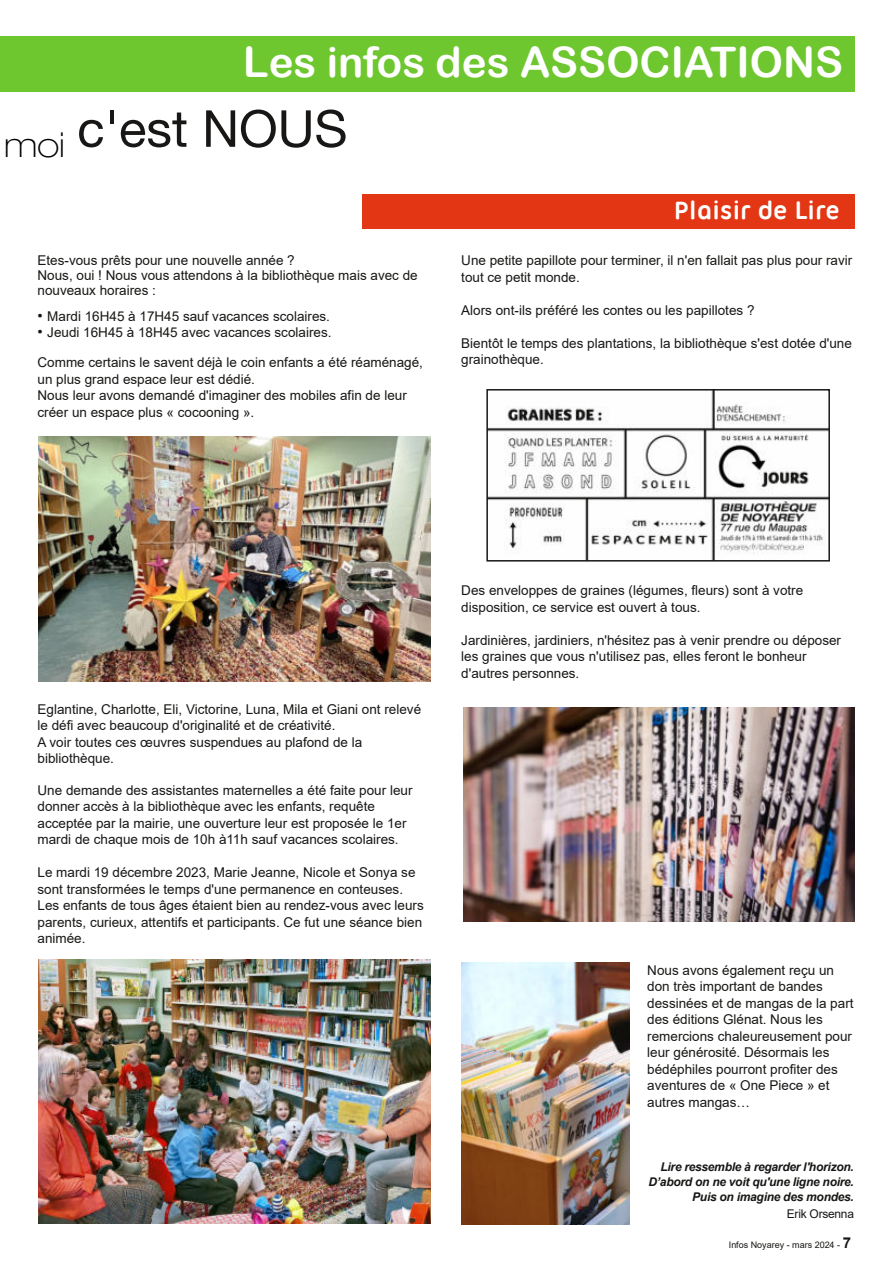
<style>
.page{position:relative;width:893px;height:1263px;background:#fff}
.page>*{position:absolute;margin:0;border:0;box-sizing:border-box;transform-origin:0 0}
.t1{font:51px ".F0 x 1 d 09 a 8";color:#181715}
.t2{font:42px "Arial Rounded MT Bold";color:#fff}
.t3{font:700 27px "Ubuntu Titling";color:#fff}
.t4{font:13.5px/16.5px "Arial";color:#181715}
.t5{font:italic 700 12px/15px "Arial";letter-spacing:-.02em;color:#181715;text-align:right}
.t6{font:12px "Arial";letter-spacing:-.025em;color:#181715}
.t7{font:9px "Arial";letter-spacing:-.005em;color:#181715}
.s1{font-size:15px}
.s2{font-weight:700;font-size:15px}
</style>
<div class="page">
<div style="left:0;top:36px;width:855px;height:55px;background:#6ec72f"></div>
<div style="left:362px;top:194px;width:493px;height:35px;background:#e33614"></div>
<img style="left:39px;top:436px;width:391px;height:246px">
<img style="left:39px;top:959px;width:391px;height:264px">
<img style="left:489px;top:392px;width:338px;height:166px">
<div style="left:486px;top:389px;width:344px;height:172px;border:2px solid #181715"></div>
<img style="left:463px;top:707px;width:392px;height:214px">
<img style="left:462px;top:963px;width:167px;height:261px">
<h2 class="t2" style="left:243px;top:38px;width:601px">Les infos des ASSOCIATIONS</h2>
<h1 class="t1" style="left:4px;top:99px;width:345px"><sub>moi</sub> c'est NOUS</h1>
<p class="t4" style="left:38px;top:253px;width:382px;line-height:15px">Etes-vous prêts pour une nouvelle année ?<br>Nous, oui ! Nous vous attendons à la bibliothèque mais avec de nouveaux horaires :</p>
<p class="t4" style="left:38px;top:308px;width:294px"><span class="s1">•</span> Mardi 16H45 à 17H45 sauf vacances scolaires.</p>
<p class="t4" style="left:38px;top:324px;width:296px"><span class="s1">•</span> Jeudi 16H45 à 18H45 avec vacances scolaires.</p>
<p class="t4" style="left:38px;top:354px;width:387px">Comme certains le savent déjà le coin enfants a été réaménagé, un plus grand espace leur est dédié.<br>Nous leur avons demandé d'imaginer des mobiles afin de leur créer un espace plus « cocooning ».</p>
<h3 class="t3" style="left:674px;top:194px;width:167px">Plaisir de Lire</h3>
<p class="t4" style="left:461px;top:252px;width:393px">Une petite papillote pour terminer, il n'en fallait pas plus pour ravir tout ce petit monde.</p>
<p class="t4" style="left:461px;top:302px;width:295px">Alors ont-ils préféré les contes ou les papillotes ?</p>
<p class="t4" style="left:461px;top:335px;width:392px">Bientôt le temps des plantations, la bibliothèque s'est dotée d'une grainothèque.</p>
<p class="t4" style="left:38px;top:701px;width:385px">Eglantine, Charlotte, Eli, Victorine, Luna, Mila et Giani ont relevé le défi avec beaucoup d'originalité et de créativité.<br>A voir toutes ces œuvres suspendues au plafond de la bibliothèque.</p>
<p class="t4" style="left:38px;top:782px;width:376px">Une demande des assistantes maternelles a été faite pour leur donner accès à la bibliothèque avec les enfants, requête acceptée par la mairie, une ouverture leur est proposée le 1er mardi de chaque mois de 10h à11h sauf vacances scolaires.</p>
<p class="t4" style="left:38px;top:864px;width:388px">Le mardi 19 décembre 2023, Marie Jeanne, Nicole et Sonya se sont transformées le temps d'une permanence en conteuses.<br>Les enfants de tous âges étaient bien au rendez-vous avec leurs parents, curieux, attentifs et participants. Ce fut une séance bien animée.</p>
<p class="t4" style="left:461px;top:582px;width:344px">Des enveloppes de graines (légumes, fleurs) sont à votre disposition, ce service est ouvert à tous.</p>
<p class="t4" style="left:461px;top:632px;width:381px">Jardinières, jardiniers, n'hésitez pas à venir prendre ou déposer les graines que vous n'utilisez pas, elles feront le bonheur d'autres personnes.</p>
<p class="t4" style="left:647px;top:962px;width:208px">Nous avons également reçu un don très important de bandes dessinées et de mangas de la part des éditions Glénat. Nous les remercions chaleureusement pour leur générosité. Désormais les bédéphiles pourront profiter des aventures de « One Piece » et autres mangas…</p>
<p class="t5" style="left:648px;top:1160px;width:207px">Lire ressemble à regarder l'horizon.<br>D’abord on ne voit qu'une ligne noire.<br>Puis on imagine des mondes.</p>
<p class="t6" style="left:787px;top:1205px;width:69px">Erik Orsenna</p>
<p class="t7" style="left:729px;top:1239px;width:124px">Infos Noyarey - mars 2024 - <span class="s2">7</span></p>
</div>
